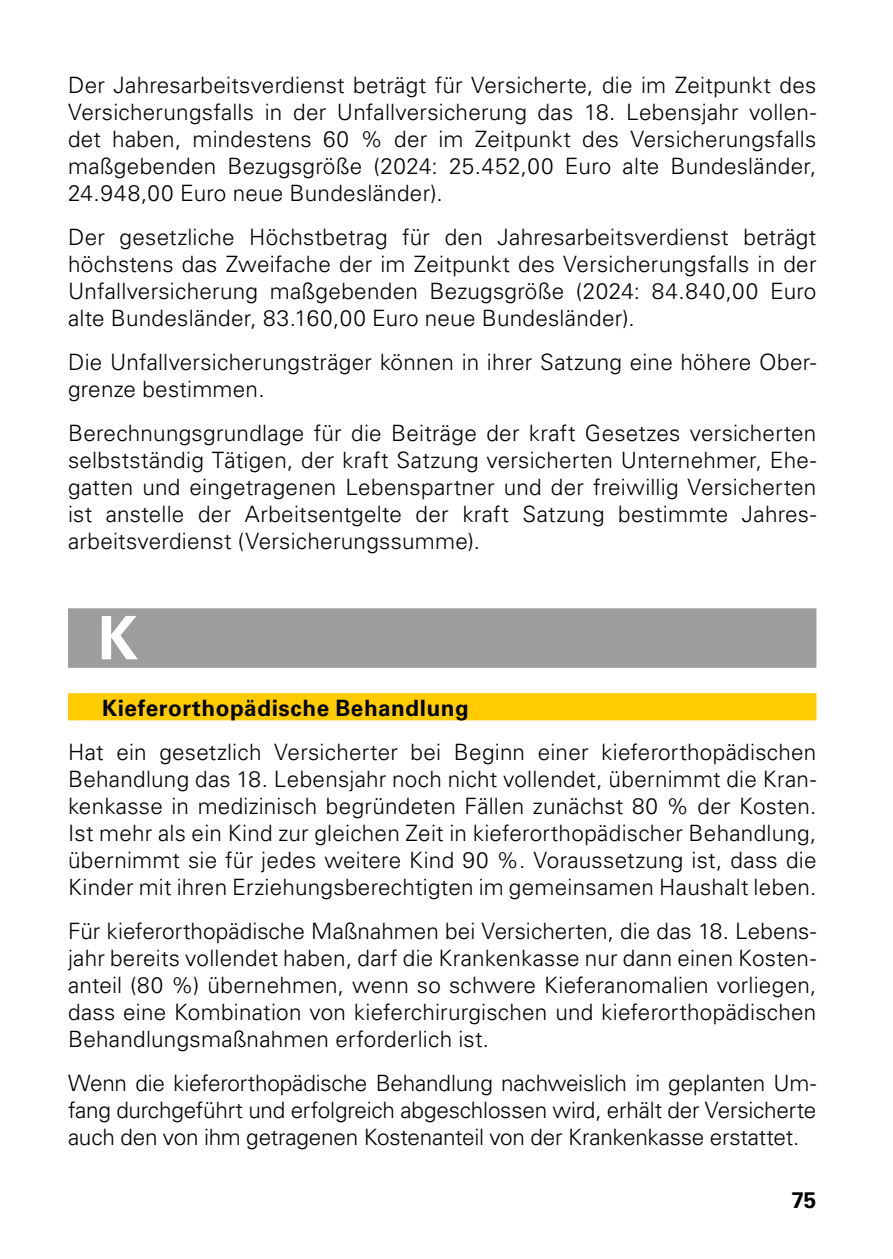
<style>
.page{position:relative;width:893px;height:1259px;background:#fff}
.page>*{position:absolute;margin:0;border:0;box-sizing:border-box;transform-origin:0 0}
.t1{font:700 60px "Univers LT Std";color:#fff}
.t2{font:300 22.5px/27px "Univers LT Std";letter-spacing:.01em;color:#000;text-align:justify}
.t3{font:700 22.5px "Univers LT Std";letter-spacing:.025em;color:#000}
</style>
<div class="page">
<div style="left:68px;top:608px;width:748px;height:60px;background:#9d9d9c"></div>
<div style="left:68px;top:693px;width:748px;height:27px;background:#fc0"></div>
<p class="t2" style="left:68px;top:71px;width:750px">Der Jahresarbeitsverdienst beträgt für Versicherte, die im Zeitpunkt des Versicherungsfalls in der Unfallversicherung das 18. Lebensjahr vollen&shy;det haben, mindestens 60 % der im Zeitpunkt des Versicherungsfalls maßgebenden Bezugsgröße (2024: 25.452,00 Euro alte Bundesländer, 24.948,00 Euro neue Bundesländer).</p>
<p class="t2" style="left:68px;top:223px;width:750px">Der gesetzliche Höchstbetrag für den Jahresarbeitsverdienst beträgt höchstens das Zweifache der im Zeitpunkt des Versicherungsfalls in der Unfallversicherung maßgebenden Bezugsgröße (2024: 84.840,00 Euro alte Bundesländer, 83.160,00 Euro neue Bundesländer).</p>
<p class="t2" style="left:68px;top:348px;width:750px">Die Unfallversicherungsträger können in ihrer Satzung eine höhere Ober&shy;grenze bestimmen.</p>
<p class="t2" style="left:68px;top:419px;width:750px">Berechnungsgrundlage für die Beiträge der kraft Gesetzes versicherten selbstständig Tätigen, der kraft Satzung versicherten Unternehmer, Ehe&shy;gatten und eingetragenen Lebenspartner und der freiwillig Versicherten ist anstelle der Arbeitsentgelte der kraft Satzung bestimmte Jahres&shy;arbeitsverdienst (Versicherungssumme).</p>
<h1 class="t1" style="left:98px;top:603px;width:42px">K</h1>
<p class="t3" style="left:102px;top:695px;width:368px">Kieferorthopädische Behandlung</p>
<p class="t2" style="left:68px;top:738px;width:750px">Hat ein gesetzlich Versicherter bei Beginn einer kieferorthopädischen Behandlung das 18. Lebensjahr noch nicht vollendet, übernimmt die Kran&shy;kenkasse in medizinisch begründeten Fällen zunächst 80 % der Kosten.<br>Ist mehr als ein Kind zur gleichen Zeit in kieferorthopädischer Behandlung, übernimmt sie für jedes weitere Kind 90 %. Voraussetzung ist, dass die Kinder mit ihren Erziehungsberechtigten im gemeinsamen Haushalt leben.</p>
<p class="t2" style="left:68px;top:917px;width:750px">Für kieferorthopädische Maßnahmen bei Versicherten, die das 18. Lebens&shy;jahr bereits vollendet haben, darf die Krankenkasse nur dann einen Kosten&shy;anteil (80 %) übernehmen, wenn so schwere Kieferanomalien vorliegen, dass eine Kombination von kieferchirurgischen und kieferorthopädischen Behandlungsmaßnahmen erforderlich ist.</p>
<p class="t2" style="left:68px;top:1069px;width:750px">Wenn die kieferorthopädische Behandlung nachweislich im geplanten Um&shy;fang durchgeführt und erfolgreich abgeschlossen wird, erhält der Versicherte auch den von ihm getragenen Kostenanteil von der Krankenkasse erstattet.</p>
<p class="t3" style="left:791px;top:1187px;width:27px">75</p>
</div>
